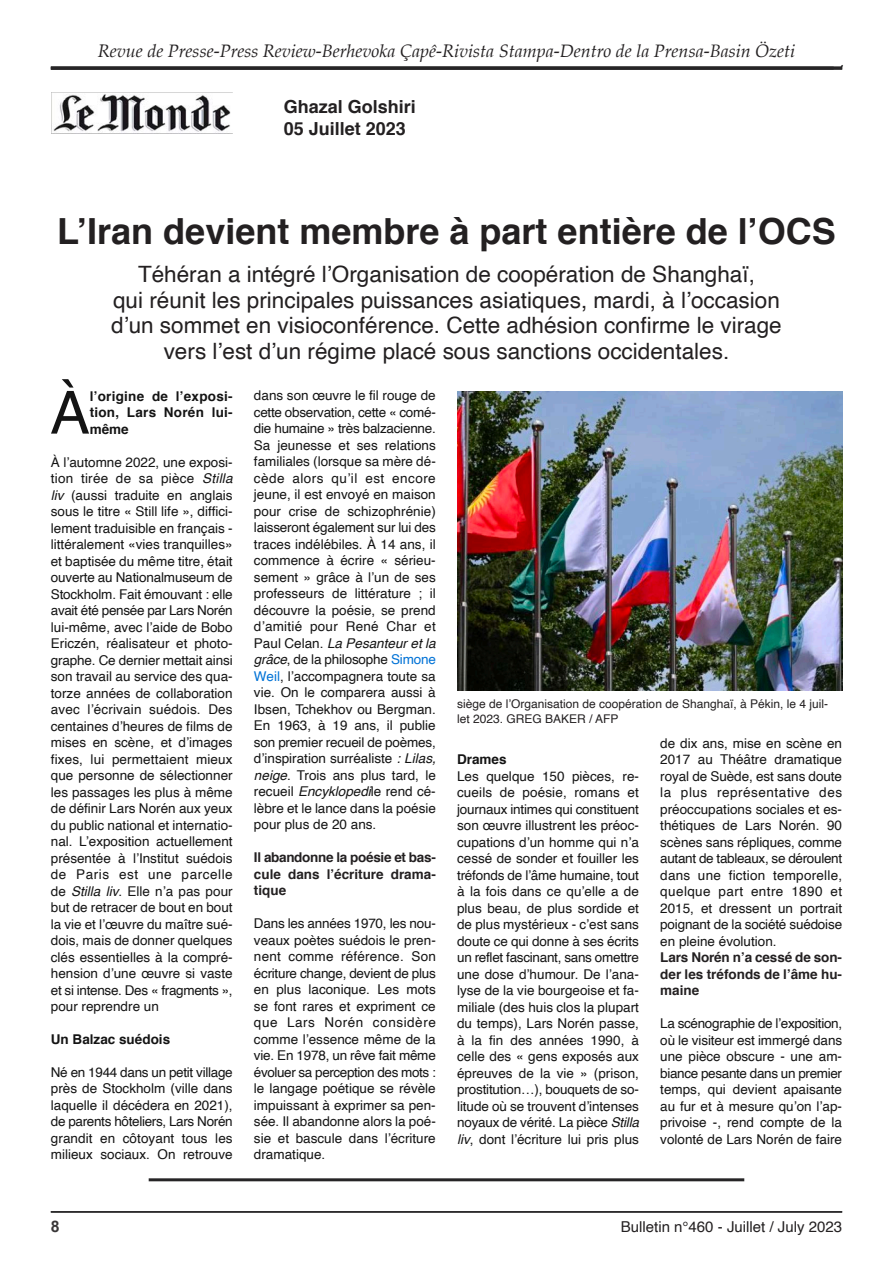
<style>
.page{position:relative;width:893px;height:1263px;background:#fff}
.page>*{position:absolute;margin:0;border:0;box-sizing:border-box;transform-origin:0 0}
.t1{font:59.55px "Helvetica";color:#141414}
.t2{font:700 36px "Helvetica";color:#232021}
.t3{font:22.5px/25.5px "Helvetica";color:#232021;text-align:center}
.t4{font:italic 18px "Palatino";color:#232021}
.t5{font:700 18px/21.6px "Helvetica";color:#232021}
.t6{font:700 15.9px "Arial";color:#393637}
.t7{font:15px "Helvetica";color:#232021}
.t8{font:13.5px/16.5px "Helvetica";color:#141414;text-align:justify}
.t9{font:700 13.5px/16.5px "Helvetica";color:#232021;text-align:justify}
.t10{font:700 13.5px/16.5px "Helvetica";letter-spacing:.02em;color:#141414;text-align:justify}
.t11{font:700 13.5px "Helvetica";color:#141414}
.t12{font:12px/15px "Helvetica";color:#232021}
.s1{font-style:italic}
.s2{color:#0072d6}
</style>
<div class="page">
<hr style="left:51px;top:1211px;width:791px;height:1px;background:#262526">
<hr style="left:51px;top:67px;width:791px;height:3px;background:#262526">
<img style="left:51px;top:93px;width:181px;height:41px">
<img style="left:457px;top:392px;width:385px;height:299px">
<hr style="left:149px;top:1178px;width:595px;height:3px;background:#262526">
<h3 class="t4" style="left:98px;top:43px;width:698px">Revue de Presse-Press Review-Berhevoka Çapê-Rivista Stampa-Dentro de la Prensa-Basin Özeti</h3>
<h3 class="t5" style="left:284px;top:97px;width:134px">Ghazal Golshiri<br>05 Juillet 2023</h3>
<h2 class="t2" style="left:57px;top:216px;width:780px">L’Iran devient membre à part entière de l’OCS</h2>
<p class="t3" style="left:111px;top:263px;width:672px">Téhéran a intégré l’Organisation de coopération de Shanghaï,<br>qui réunit les principales puissances asiatiques, mardi, à l’occasion d’un sommet en visioconférence. Cette adhésion confirme le virage vers l’est d’un régime placé sous sanctions occidentales.</p>
<h1 class="t1" style="left:50px;top:388px;width:41px">À</h1>
<p class="t10" style="left:90px;top:389px;width:144px">l’origine de l’exposi&shy;tion, Lars Norén lui&shy;même</p>
<p class="t8" style="left:51px;top:455px;width:183px">À l’automne 2022, une exposi&shy;tion tirée de sa pièce <span class="s1">Stilla liv</span> (aussi traduite en anglais sous le titre « Still life », diffici&shy;lement traduisible en français - littéralement «vies tranquilles» et baptisée du même titre, était ouverte au Nationalmuseum de Stockholm. Fait émouvant : elle avait été pensée par Lars Norén lui-même, avec l’aide de Bobo Ericzén, réalisateur et photo&shy;graphe. Ce dernier mettait ainsi son travail au service des qua&shy;torze années de collaboration avec l’écrivain suédois. Des centaines d’heures de films de mises en scène, et d’images fixes, lui permettaient mieux que personne de sélectionner les passages les plus à même de définir Lars Norén aux yeux du public national et internatio&shy;nal. L’exposition actuellement présentée à l’Institut suédois de Paris est une parcelle de <span class="s1">Stilla liv</span>. Elle n’a pas pour but de retracer de bout en bout la vie et l’œuvre du maître sué&shy;dois, mais de donner quelques clés essentielles à la compré&shy;hension d’une œuvre si vaste et si intense. Des « fragments », pour reprendre un</p>
<p class="t11" style="left:51px;top:1034px;width:121px">Un Balzac suédois</p>
<p class="t8" style="left:51px;top:1065px;width:183px">Né en 1944 dans un petit village près de Stockholm (ville dans laquelle il décédera en 2021), de parents hôteliers, Lars Norén grandit en côtoyant tous les milieux sociaux. On retrouve</p>
<p class="t8" style="left:254px;top:389px;width:183px">dans son œuvre le fil rouge de cette observation, cette « comé&shy;die humaine » très balzacienne.<br>Sa jeunesse et ses relations familiales (lorsque sa mère dé&shy;cède alors qu’il est encore jeune, il est envoyé en maison pour crise de schizophrénie) laisseront également sur lui des traces indélébiles. À 14 ans, il commence à écrire « sérieu&shy;sement » grâce à l’un de ses professeurs de littérature ; il découvre la poésie, se prend d’amitié pour René Char et Paul Celan. <span class="s1">La Pesanteur et la grâce</span>, de la philosophe <span class="s2">Simone Weil</span>, l’accompagnera toute sa vie. On le comparera aussi à Ibsen, Tchekhov ou Bergman.<br>En 1963, à 19 ans, il publie son premier recueil de poèmes, d’inspiration surréaliste <span class="s1">: Lilas, neige</span>. Trois ans plus tard, le recueil <span class="s1">Encyklopedi</span>le rend cé&shy;lèbre et le lance dans la poésie pour plus de 20 ans.</p>
<p class="t9" style="left:254px;top:850px;width:183px">Il abandonne la poésie et bas&shy;cule dans l’écriture drama&shy;tique</p>
<p class="t8" style="left:254px;top:916px;width:183px">Dans les années 1970, les nou&shy;veaux poètes suédois le pren&shy;nent comme référence. Son écriture change, devient de plus en plus laconique. Les mots se font rares et expriment ce que Lars Norén considère comme l’essence même de la vie. En 1978, un rêve fait même évoluer sa perception des mots : le langage poétique se révèle impuissant à exprimer sa pen&shy;sée. Il abandonne alors la poé&shy;sie et bascule dans l’écriture dramatique.</p>
<p class="t12" style="left:457px;top:697px;width:372px">siège de l’Organisation de coopération de Shanghaï, à Pékin, le 4 juil&shy;let 2023. GREG BAKER / AFP</p>
<p class="t8" style="left:660px;top:736px;width:183px">de dix ans, mise en scène en 2017 au Théâtre dramatique royal de Suède, est sans doute la plus représentative des préoccupations sociales et es&shy;thétiques de Lars Norén. 90 scènes sans répliques, comme autant de tableaux, se déroulent dans une fiction temporelle, quelque part entre 1890 et 2015, et dressent un portrait poignant de la société suédoise en pleine évolution.</p>
<p class="t9" style="left:660px;top:950px;width:183px">Lars Norén n’a cessé de son&shy;der les tréfonds de l’âme hu&shy;maine</p>
<p class="t8" style="left:660px;top:1016px;width:183px">La scénographie de l’exposition, où le visiteur est immergé dans une pièce obscure - une am&shy;biance pesante dans un premier temps, qui devient apaisante au fur et à mesure qu’on l’ap&shy;privoise -, rend compte de la volonté de Lars Norén de faire</p>
<p class="t10" style="left:457px;top:753px;width:51px">Drames</p>
<p class="t8" style="left:457px;top:769px;width:183px">Les quelque 150 pièces, re&shy;cueils de poésie, romans et journaux intimes qui constituent son œuvre illustrent les préoc&shy;cupations d’un homme qui n’a cessé de sonder et fouiller les tréfonds de l’âme humaine, tout à la fois dans ce qu’elle a de plus beau, de plus sordide et de plus mystérieux - c’est sans doute ce qui donne à ses écrits un reflet fascinant, sans omettre une dose d’humour. De l’ana&shy;lyse de la vie bourgeoise et fa&shy;miliale (des huis clos la plupart du temps), Lars Norén passe, à la fin des années 1990, à celle des « gens exposés aux épreuves de la vie » (prison, prostitution…), bouquets de so&shy;litude où se trouvent d’intenses noyaux de vérité. La pièce <span class="s1">Stilla liv</span>, dont l’écriture lui pris plus</p>
<p class="t6" style="left:51px;top:1218px;width:10px">8</p>
<p class="t7" style="left:621px;top:1220px;width:223px">Bulletin n°460 - Juillet / July 2023</p>
</div>
